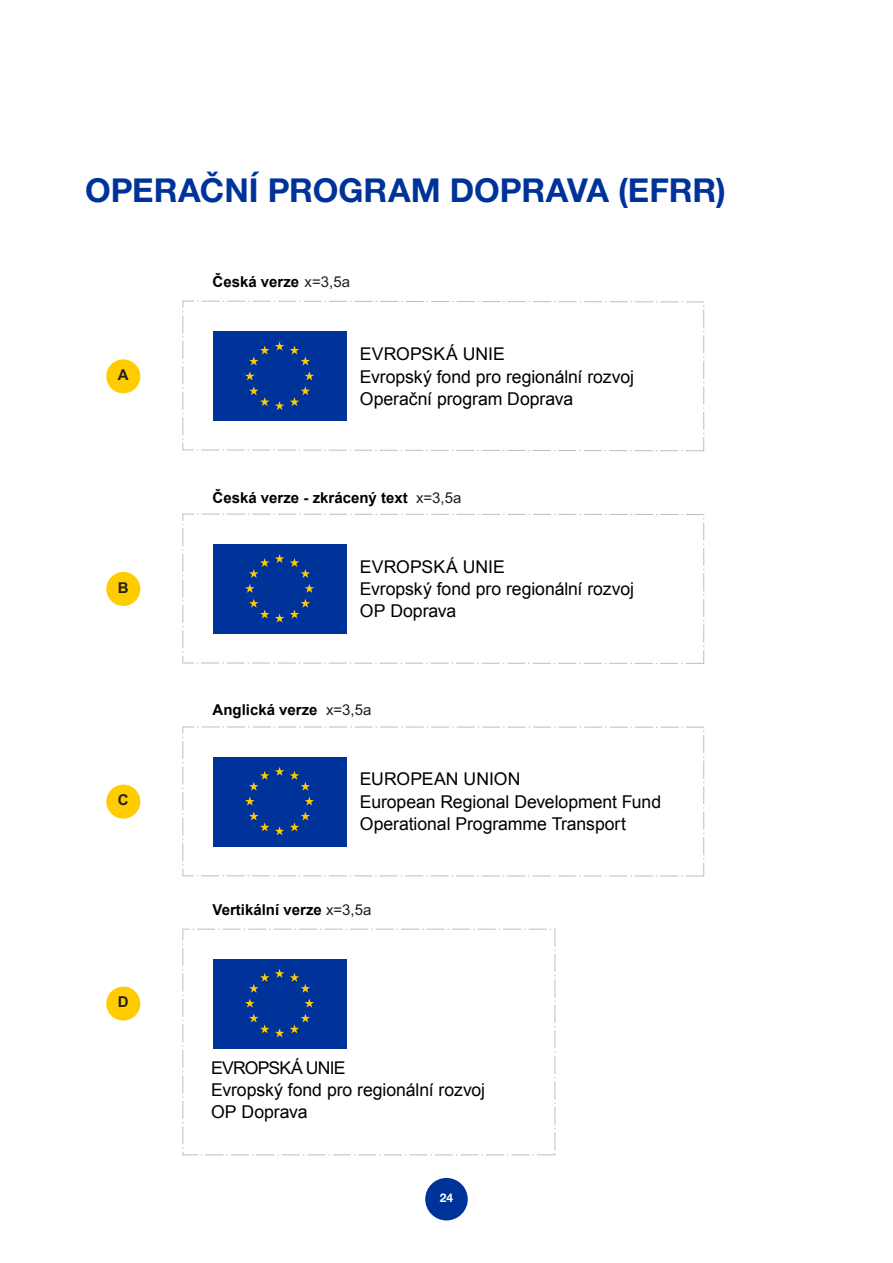
<style>
.page{position:relative;width:893px;height:1263px;background:#fff}
.page>*{position:absolute;margin:0;border:0;box-sizing:border-box;transform-origin:0 0}
.t1{font:700 33px "Helvetica Neue";color:#039}
.t2{font:17.7px "Arial MT3";letter-spacing:-.005em;color:#000}
.t3{font:17.7px "Arial MT4";color:#000}
.t4{font:17.7px "Arial MT4";letter-spacing:-.045em;color:#000}
.t5{font:15px "Arial Bold MT3";color:#000}
.t6{font:15px "Arial MT4";color:#231f20}
.t7{font:15px "Arial Bold MT4";color:#231f20}
.t8{font:700 12px "Helvetica Neue";color:#fff}
.s1{font-family:"Arial MT4";color:#231f20}
</style>
<div class="page">
<svg style="left:182px;top:301px;width:522px;height:150px"></svg>
<svg style="left:182px;top:514px;width:522px;height:150px"></svg>
<div style="left:183px;top:727px;width:521px;height:149px;border:1px dashed #bcbec0"></div>
<div style="left:106px;top:572px;width:34px;height:34px;background:#fc0;border-radius:50%"></div>
<div style="left:106px;top:359px;width:34px;height:34px;background:#fc0;border-radius:50%"></div>
<div style="left:106px;top:784px;width:34px;height:35px;background:#fc0;border-radius:50%"></div>
<div style="left:106px;top:986px;width:34px;height:34px;background:#fc0;border-radius:50%"></div>
<div style="left:209px;top:540px;width:141px;height:97px;background:#fff"></div>
<div style="left:213px;top:544px;width:134px;height:89px;background:#039"></div>
<svg style="left:275px;top:614px;width:9px;height:8px"></svg>
<svg style="left:305px;top:584px;width:9px;height:9px"></svg>
<svg style="left:245px;top:584px;width:10px;height:9px"></svg>
<svg style="left:275px;top:554px;width:9px;height:9px"></svg>
<svg style="left:249px;top:558px;width:20px;height:20px"></svg>
<svg style="left:290px;top:558px;width:20px;height:20px"></svg>
<svg style="left:290px;top:599px;width:20px;height:20px"></svg>
<svg style="left:249px;top:599px;width:20px;height:20px"></svg>
<div style="left:213px;top:959px;width:134px;height:89px;background:#039"></div>
<svg style="left:275px;top:1028px;width:9px;height:9px"></svg>
<svg style="left:305px;top:999px;width:9px;height:8px"></svg>
<svg style="left:245px;top:999px;width:10px;height:8px"></svg>
<svg style="left:275px;top:969px;width:9px;height:9px"></svg>
<svg style="left:249px;top:973px;width:20px;height:20px"></svg>
<svg style="left:290px;top:973px;width:20px;height:20px"></svg>
<svg style="left:290px;top:1013px;width:20px;height:20px"></svg>
<svg style="left:249px;top:1013px;width:20px;height:20px"></svg>
<div style="left:209px;top:328px;width:141px;height:97px;background:#fff"></div>
<div style="left:213px;top:332px;width:134px;height:89px;background:#039"></div>
<svg style="left:275px;top:401px;width:9px;height:9px"></svg>
<svg style="left:305px;top:371px;width:9px;height:9px"></svg>
<svg style="left:245px;top:371px;width:10px;height:9px"></svg>
<svg style="left:275px;top:342px;width:9px;height:9px"></svg>
<svg style="left:249px;top:346px;width:20px;height:19px"></svg>
<svg style="left:290px;top:346px;width:20px;height:19px"></svg>
<svg style="left:290px;top:386px;width:20px;height:20px"></svg>
<svg style="left:249px;top:386px;width:20px;height:20px"></svg>
<div style="left:213px;top:757px;width:134px;height:89px;background:#039"></div>
<svg style="left:275px;top:826px;width:9px;height:9px"></svg>
<svg style="left:275px;top:767px;width:9px;height:9px"></svg>
<svg style="left:249px;top:771px;width:20px;height:20px"></svg>
<svg style="left:290px;top:771px;width:20px;height:20px"></svg>
<svg style="left:290px;top:797px;width:24px;height:34px"></svg>
<svg style="left:245px;top:797px;width:24px;height:34px"></svg>
<div style="left:183px;top:929px;width:372px;height:226px;border:1px dashed #bcbec0"></div>
<div style="left:425px;top:1178px;width:43px;height:42px;background:#039;border-radius:50%"></div>
<h1 class="t1" style="left:85px;top:165px;width:642px">OPERAČNÍ PROGRAM DOPRAVA (EFRR)</h1>
<p class="t5" style="left:213px;top:272px;width:139px">Česká verze <span class="s1">x=3,5a</span></p>
<p class="t7" style="left:118px;top:365px;width:12px">A</p>
<p class="t3" style="left:360px;top:342px;width:146px">EVROPSKÁ UNIE</p>
<p class="t2" style="left:360px;top:387px;width:215px">Operační program Doprava</p>
<p class="t2" style="left:360px;top:365px;width:275px">Evropský fond pro regionální rozvoj</p>
<p class="t5" style="left:213px;top:487px;width:197px">Česká verze - zkrácený text</p>
<p class="t6" style="left:416px;top:487px;width:47px">x=3,5a</p>
<p class="t7" style="left:118px;top:577px;width:12px">B</p>
<p class="t3" style="left:360px;top:555px;width:146px">EVROPSKÁ UNIE</p>
<p class="t2" style="left:360px;top:599px;width:98px">OP Doprava</p>
<p class="t2" style="left:360px;top:577px;width:275px">Evropský fond pro regionální rozvoj</p>
<p class="t5" style="left:213px;top:699px;width:107px">Anglická verze</p>
<p class="t6" style="left:326px;top:700px;width:47px">x=3,5a</p>
<p class="t7" style="left:118px;top:790px;width:12px">C</p>
<p class="t3" style="left:360px;top:767px;width:162px">EUROPEAN UNION</p>
<p class="t2" style="left:360px;top:812px;width:267px">Operational Programme Transport</p>
<p class="t2" style="left:360px;top:790px;width:303px">European Regional Development Fund</p>
<p class="t5" style="left:213px;top:899px;width:160px">Vertikální verze <span class="s1">x=3,5a</span></p>
<p class="t7" style="left:118px;top:992px;width:12px">D</p>
<p class="t4" style="left:211px;top:1056px;width:136px">EVROPSKÁ UNIE</p>
<p class="t2" style="left:211px;top:1100px;width:98px">OP Doprava</p>
<p class="t2" style="left:211px;top:1078px;width:275px">Evropský fond pro regionální rozvoj</p>
<p class="t8" style="left:440px;top:1189px;width:15px">24</p>
</div>
